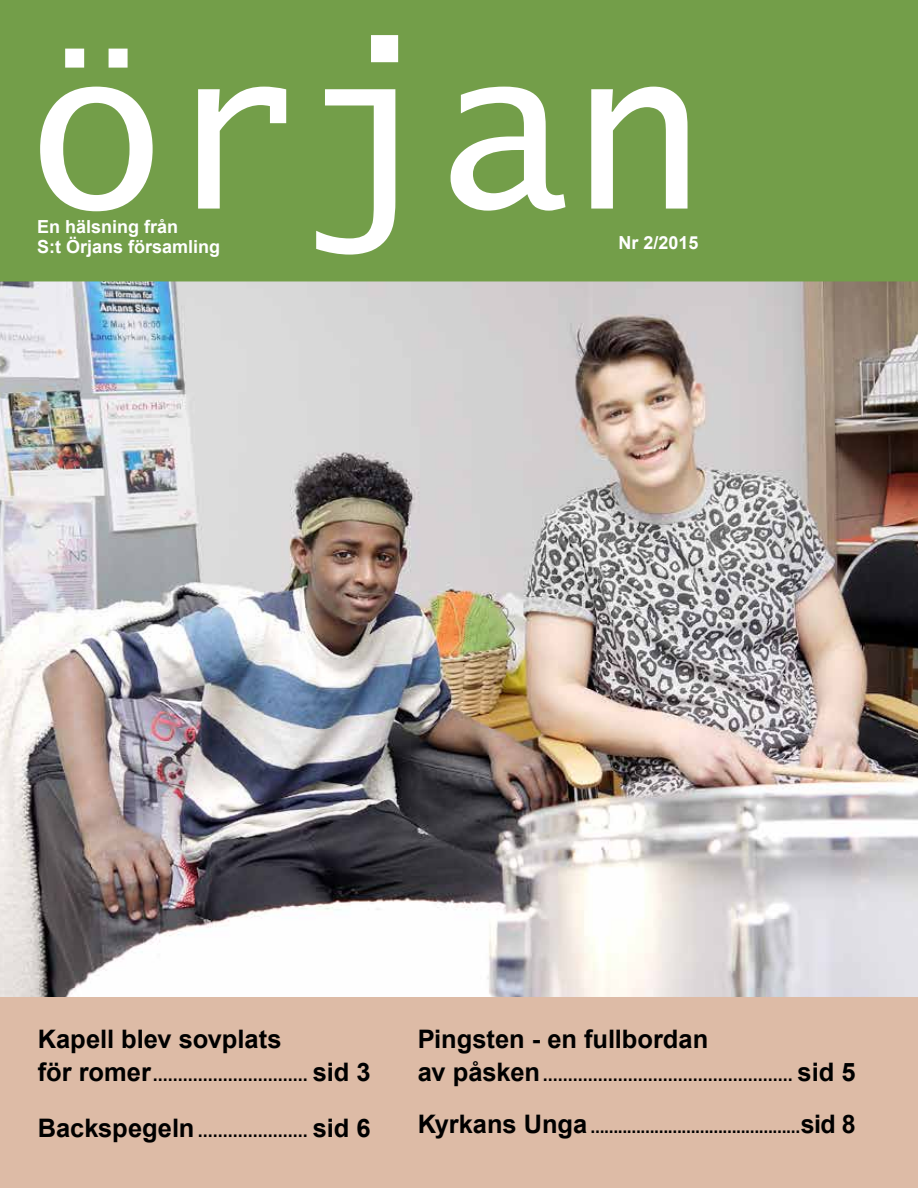
<style>
.page{position:relative;width:918px;height:1188px;background:#fff}
.page>*{position:absolute;margin:0;border:0;box-sizing:border-box;transform-origin:0 0}
.t1{font:225px "Lucida Sans Typewriter";color:#fff}
.t2{font:700 25.5px "Arial";color:#000}
.t3{font:700 18px "Arial";color:#000}
.t4{font:700 18px/20.1px "Arial";color:#fff}
.s1{font-size:25.5px}
</style>
<div class="page">
<img style="left:0;top:281px;width:918px;height:717px">
<div style="left:0;top:0;width:918px;height:281px;background:#739e49"></div>
<div style="left:29px;top:35px;width:877px;height:237px;background:#739e49"></div>
<div style="left:0;top:998px;width:918px;height:190px;background:#ddbba6"></div>
<h1 class="t1" style="left:29px;top:0;width:680px">örjan</h1>
<p class="t4" style="left:37px;top:217px;width:185px">En hälsning från<br>S:t Örjans församling</p>
<p class="t4" style="left:618px;top:233px;width:82px">Nr 2/2015</p>
<h2 class="t2" style="left:38px;top:1022px;width:245px">Kapell blev sovplats</h2>
<p class="t3" style="left:38px;top:1063px;width:335px"><span class="s1">för romer</span>............................... <span class="s1">sid 3</span></p>
<p class="t3" style="left:38px;top:1118px;width:335px"><span class="s1">Backspegeln</span> ...................... <span class="s1">sid 6</span></p>
<h2 class="t2" style="left:418px;top:1022px;width:292px">Pingsten - en fullbordan</h2>
<p class="t3" style="left:418px;top:1063px;width:440px"><span class="s1">av påsken</span>.................................................. <span class="s1">sid 5</span></p>
<p class="t3" style="left:418px;top:1115px;width:440px"><span class="s1">Kyrkans Unga</span> ..............................................<span class="s1">sid 8</span></p>
</div>
